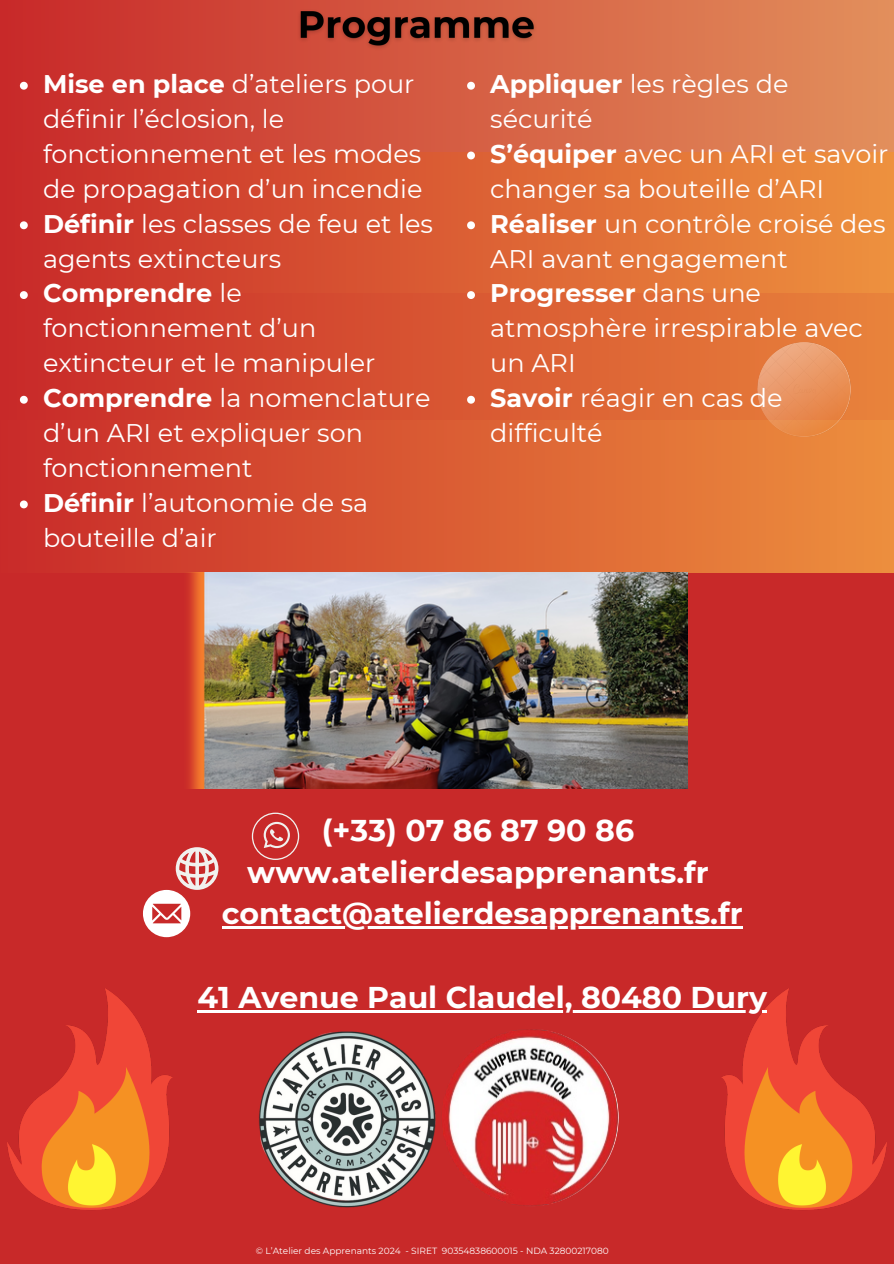
<style>
.page{position:relative;width:894px;height:1264px;background:#fff}
.page>*{position:absolute;margin:0;border:0;box-sizing:border-box;transform-origin:0 0}
.t1{font:700 30px/41.7px "Montserrat";color:#fff;text-align:center}
.t2{font:25.5px/34.8px "Montserrat";color:#fff}
.t3{font:9px "Montserrat";color:#fff}
.s1{font-weight:700}
</style>
<div class="page">
<div style="left:0;top:0;width:893px;height:1263px;background:#c82929"></div>
<div style="left:0;top:265px;width:893px;height:168px;background:linear-gradient(to right,#c82929,#e8833b)"></div>
<div style="left:0;top:421px;width:893px;height:151px;background:linear-gradient(to right,#c82a29,#ed8f3e)"></div>
<img style="left:757px;top:342px;width:93px;height:94px">
<svg style="left:252px;top:812px;width:47px;height:47px"></svg>
<svg style="left:143px;top:847px;width:75px;height:90px"></svg>
<img style="left:256px;top:1028px;width:180px;height:180px;border-radius:50%">
<div style="left:0;top:147px;width:893px;height:146px;background:linear-gradient(to right,#c82929,#ee913e)"></div>
<div style="left:0;top:0;width:893px;height:152px;background:linear-gradient(to right,#c82929,#e28f5c)"></div>
<img style="left:7px;top:988px;width:192px;height:222px">
<img style="left:694px;top:988px;width:192px;height:222px">
<img style="left:184px;top:572px;width:503px;height:216px">
<svg style="left:20px;top:82px;width:8px;height:8px"></svg>
<svg style="left:20px;top:221px;width:8px;height:8px"></svg>
<svg style="left:20px;top:291px;width:8px;height:8px"></svg>
<svg style="left:20px;top:396px;width:8px;height:7px"></svg>
<svg style="left:20px;top:500px;width:8px;height:8px"></svg>
<img style="left:293px;top:3px;width:247px;height:52px">
<svg style="left:467px;top:82px;width:8px;height:8px"></svg>
<svg style="left:467px;top:151px;width:8px;height:8px"></svg>
<svg style="left:467px;top:221px;width:8px;height:8px"></svg>
<svg style="left:467px;top:291px;width:8px;height:8px"></svg>
<svg style="left:467px;top:396px;width:8px;height:7px"></svg>
<img style="left:441px;top:1028px;width:177px;height:178px;border-radius:50%">
<hr style="left:222px;top:926px;width:520px;height:2px;background:#fff">
<hr style="left:197px;top:1009px;width:569px;height:3px;background:#fff">
<p class="t2" style="left:43px;top:66px;width:381px"><span class="s1">Mise en place</span> d’ateliers pour définir l’éclosion, le fonctionnement et les modes de propagation d’un incendie</p>
<p class="t2" style="left:43px;top:206px;width:391px"><span class="s1">Définir</span> les classes de feu et les agents extincteurs</p>
<p class="t2" style="left:43px;top:276px;width:334px"><span class="s1">Comprendre</span> le fonctionnement d’un extincteur et le manipuler</p>
<p class="t2" style="left:43px;top:380px;width:389px"><span class="s1">Comprendre</span> la nomenclature d’un ARI et expliquer son fonctionnement</p>
<p class="t2" style="left:43px;top:485px;width:327px"><span class="s1">Définir</span> l’autonomie de sa bouteille d’air</p>
<p class="t2" style="left:490px;top:66px;width:299px"><span class="s1">Appliquer</span> les règles de sécurité</p>
<p class="t2" style="left:490px;top:136px;width:399px"><span class="s1">S’équiper</span> avec un ARI et savoir changer sa bouteille d’ARI</p>
<p class="t2" style="left:490px;top:206px;width:396px"><span class="s1">Réaliser</span> un contrôle croisé des<br>ARI avant engagement</p>
<p class="t2" style="left:490px;top:276px;width:374px"><span class="s1">Progresser</span> dans une atmosphère irrespirable avec un ARI</p>
<p class="t2" style="left:490px;top:380px;width:294px"><span class="s1">Savoir</span> réagir en cas de difficulté</p>
<h2 class="t1" style="left:247px;top:809px;width:463px">(+33) 07 86 87 90 86 www.atelierdesapprenants.fr</h2>
<p class="t1" style="left:222px;top:892px;width:522px">contact@atelierdesapprenants.fr</p>
<p class="t1" style="left:197px;top:976px;width:570px">41 Avenue Paul Claudel, 80480 Dury</p>
<h2 class="t3" style="left:256px;top:1245px;width:354px">© L’Atelier des Apprenants 2024 - SIRET 90354838600015 - NDA 32800217080</h2>
</div>
